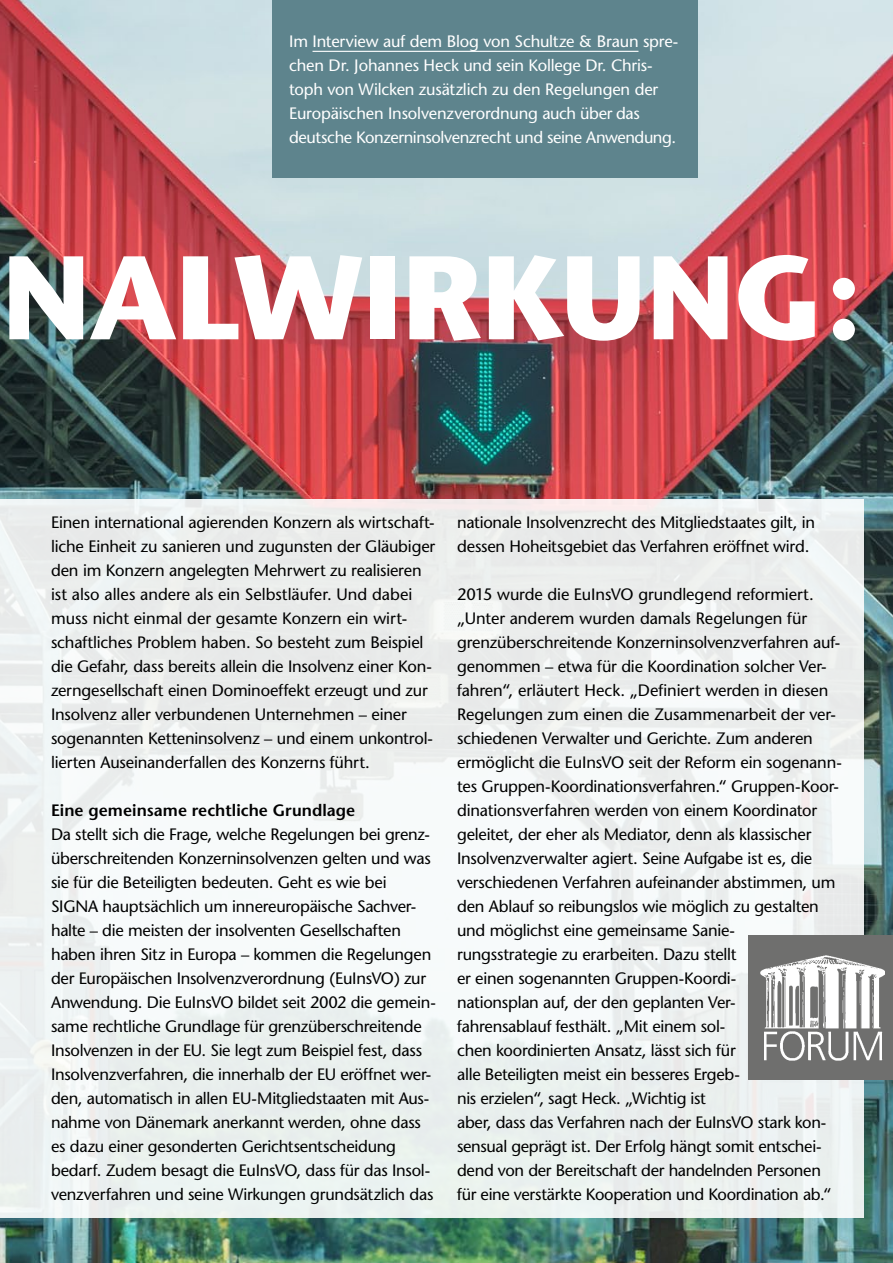
<style>
.page{position:relative;width:893px;height:1263px;background:#fff}
.page>*{position:absolute;margin:0;border:0;box-sizing:border-box;transform-origin:0 0}
.t1{font:700 118.5px "Stone Sans";letter-spacing:-.005em;color:#fff}
.t2{font:16.5px/24px "Stone Sans";letter-spacing:-.015em;color:#000}
.t3{font:16.5px/24px "Stone Sans";letter-spacing:-.015em;color:#fff}
.t4{font:600 16.5px "Stone Sans";letter-spacing:.005em;color:#000}
</style>
<div class="page">
<img style="left:0;top:0;width:893px;height:1263px">
<div style="left:0;top:499px;width:863px;height:718px;background:#ecf0ef"></div>
<div style="left:272px;top:0;width:425px;height:177px;background:#5e848d"></div>
<hr style="left:313px;top:51px;width:325px;height:1px;background:#fff">
<div style="left:748px;top:935px;width:145px;height:145px;background:#6f6f6e"></div>
<img style="left:761px;top:955px;width:124px;height:106px">
<p class="t3" style="left:289px;top:29px;width:391px">Im Interview auf dem Blog von Schultze &amp; Braun spre&shy;chen Dr. Johannes Heck und sein Kollege Dr. Chris&shy;toph von Wilcken zusätzlich zu den Regelungen der Europäischen Insolvenzverordnung auch über das deutsche Konzerninsolvenzrecht und seine Anwendung.</p>
<h1 class="t1" style="left:2px;top:227px;width:862px">NALWIRKUNG:</h1>
<p class="t2" style="left:51px;top:510px;width:386px">Einen international agierenden Konzern als wirtschaft&shy;liche Einheit zu sanieren und zugunsten der Gläubiger den im Konzern angelegten Mehrwert zu realisieren ist also alles andere als ein Selbstläufer. Und dabei muss nicht einmal der gesamte Konzern ein wirt&shy;schaftliches Problem haben. So besteht zum Beispiel die Gefahr, dass bereits allein die Insolvenz einer Kon&shy;zerngesellschaft einen Dominoeffekt erzeugt und zur Insolvenz aller verbundenen Unternehmen – einer sogenannten Ketteninsolvenz – und einem unkontrol&shy;lierten Auseinanderfallen des Konzerns führt.</p>
<p class="t4" style="left:51px;top:800px;width:306px">Eine gemeinsame rechtliche Grundlage</p>
<p class="t2" style="left:51px;top:822px;width:386px">Da stellt sich die Frage, welche Regelungen bei grenz&shy;überschreitenden Konzerninsolvenzen gelten und was sie für die Beteiligten bedeuten. Geht es wie bei SIGNA hauptsächlich um innereuropäische Sachver&shy;halte – die meisten der insolventen Gesellschaften haben ihren Sitz in Europa – kommen die Regelungen der Europäischen Insolvenzverordnung (EuInsVO) zur Anwendung. Die EuInsVO bildet seit 2002 die gemein&shy;same rechtliche Grundlage für grenzüberschreitende Insolvenzen in der EU. Sie legt zum Beispiel fest, dass Insolvenzverfahren, die innerhalb der EU eröffnet wer&shy;den, automatisch in allen EU-Mitgliedstaaten mit Aus&shy;nahme von Dänemark anerkannt werden, ohne dass es dazu einer gesonderten Gerichtsentscheidung bedarf. Zudem besagt die EuInsVO, dass für das Insol&shy;venzverfahren und seine Wirkungen grundsätzlich das</p>
<p class="t2" style="left:457px;top:510px;width:359px">nationale Insolvenzrecht des Mitgliedstaates gilt, in dessen Hoheitsgebiet das Verfahren eröffnet wird.</p>
<p class="t2" style="left:457px;top:582px;width:386px">2015 wurde die EuInsVO grundlegend reformiert. „Unter anderem wurden damals Regelungen für grenzüberschreitende Konzerninsolvenzverfahren auf&shy;genommen – etwa für die Koordination solcher Ver&shy;fahren“, erläutert Heck. „Definiert werden in diesen Regelungen zum einen die Zusammenarbeit der ver&shy;schiedenen Verwalter und Gerichte. Zum anderen ermöglicht die EuInsVO seit der Reform ein sogenann&shy;tes Gruppen-Koordinationsverfahren.“ Gruppen-Koor&shy;dinationsverfahren werden von einem Koordinator geleitet, der eher als Mediator, denn als klassischer Insolvenzverwalter agiert. Seine Aufgabe ist es, die verschiedenen Verfahren aufeinander abstimmen, um den Ablauf so reibungslos wie möglich zu gestalten und möglichst eine gemeinsame Sanie-<br>rungsstrategie zu erarbeiten. Dazu stellt<br>er einen sogenannten Gruppen-Koordi-<br>nationsplan auf, der den geplanten Ver-<br>fahrensablauf festhält. „Mit einem sol-<br>chen koordinierten Ansatz, lässt sich für<br>alle Beteiligten meist ein besseres Ergeb-<br>nis erzielen“, sagt Heck. „Wichtig ist<br>aber, dass das Verfahren nach der EuInsVO stark kon&shy;sensual geprägt ist. Der Erfolg hängt somit entschei&shy;dend von der Bereitschaft der handelnden Personen für eine verstärkte Kooperation und Koordination ab.“</p>
</div>
